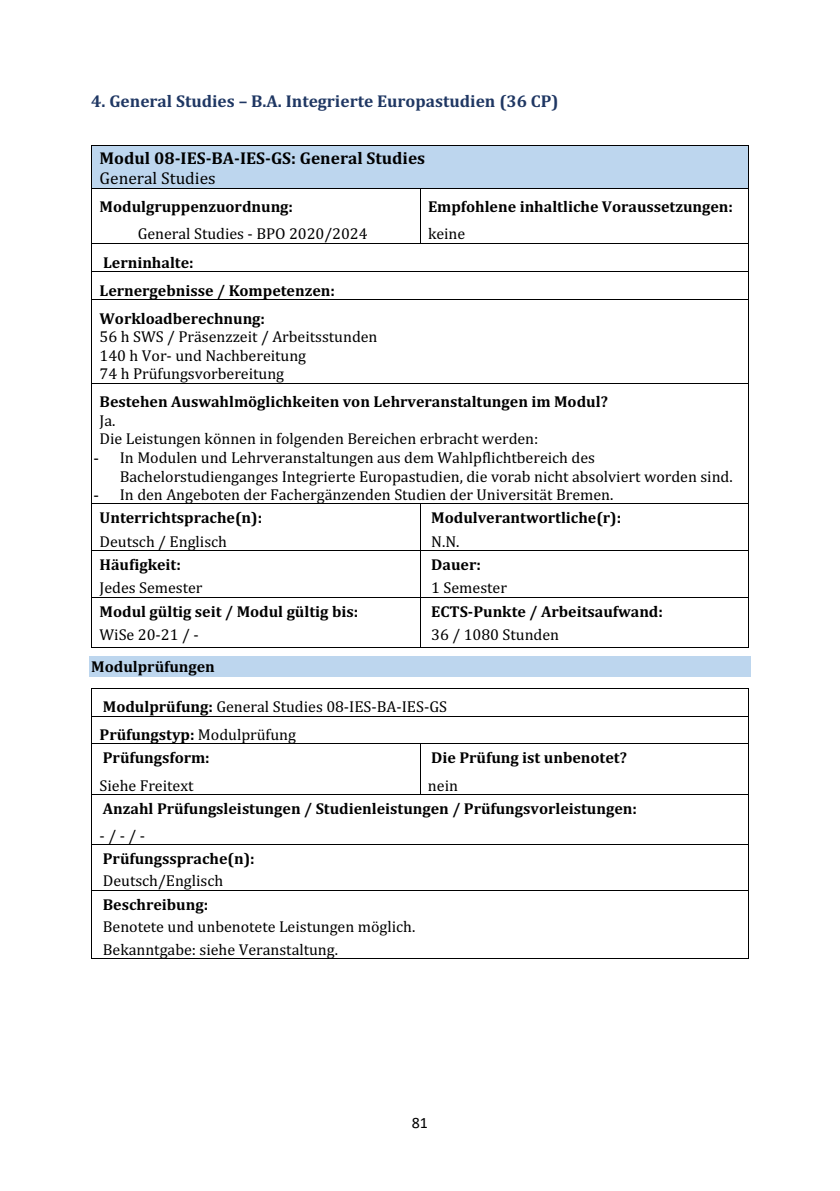
<style>
.page{position:relative;width:840px;height:1191px;background:#fff}
.page>*{position:absolute;margin:0;border:0;box-sizing:border-box;transform-origin:0 0}
.t1{font:700 17.2px "Cambria";color:#1f3763}
.t2{font:700 17.2px "Cambria";color:#000}
.t3{font:17.2px "Cambria";color:#000}
.t4{font:16px/18.6px "Cambria";color:#000}
.t5{font:700 16px/28px "Cambria";color:#000}
.t6{font:16px "Calibri";color:#000}
.s1{font-family:"Arial";font-size:14.6px}
.s2{font-weight:700}
</style>
<div class="page">
<div style="left:92px;top:146px;width:655px;height:42px;background:#bdd6ee"></div>
<hr style="left:92px;top:145px;width:655px;height:1px;background:#000">
<hr style="left:91px;top:146px;width:1px;height:42px;background:#000">
<hr style="left:747px;top:146px;width:1px;height:42px;background:#000">
<hr style="left:92px;top:188px;width:327px;height:1px;background:#000">
<hr style="left:420px;top:188px;width:327px;height:1px;background:#000">
<hr style="left:91px;top:189px;width:1px;height:54px;background:#000">
<hr style="left:419px;top:189px;width:1px;height:54px;background:#000">
<hr style="left:747px;top:189px;width:1px;height:54px;background:#000">
<hr style="left:92px;top:243px;width:327px;height:1px;background:#000">
<hr style="left:420px;top:243px;width:327px;height:1px;background:#000">
<hr style="left:92px;top:271px;width:655px;height:1px;background:#000">
<svg style="left:91px;top:243px;width:1px;height:57px"></svg>
<hr style="left:92px;top:299px;width:655px;height:1px;background:#000">
<hr style="left:91px;top:300px;width:1px;height:83px;background:#000">
<hr style="left:747px;top:300px;width:1px;height:83px;background:#000">
<hr style="left:92px;top:383px;width:655px;height:1px;background:#000">
<hr style="left:91px;top:383px;width:1px;height:120px;background:#000">
<hr style="left:747px;top:383px;width:1px;height:120px;background:#000">
<hr style="left:92px;top:503px;width:327px;height:1px;background:#000">
<hr style="left:420px;top:503px;width:327px;height:1px;background:#000">
<hr style="left:91px;top:504px;width:1px;height:46px;background:#000">
<hr style="left:419px;top:504px;width:1px;height:46px;background:#000">
<hr style="left:747px;top:504px;width:1px;height:46px;background:#000">
<hr style="left:92px;top:550px;width:327px;height:1px;background:#000">
<hr style="left:420px;top:550px;width:327px;height:1px;background:#000">
<hr style="left:91px;top:551px;width:1px;height:46px;background:#000">
<hr style="left:419px;top:551px;width:1px;height:46px;background:#000">
<hr style="left:747px;top:551px;width:1px;height:46px;background:#000">
<hr style="left:92px;top:597px;width:327px;height:1px;background:#000">
<hr style="left:420px;top:597px;width:327px;height:1px;background:#000">
<hr style="left:91px;top:598px;width:1px;height:49px;background:#000">
<hr style="left:92px;top:647px;width:327px;height:1px;background:#000">
<hr style="left:419px;top:598px;width:1px;height:49px;background:#000">
<hr style="left:420px;top:647px;width:327px;height:1px;background:#000">
<hr style="left:747px;top:598px;width:1px;height:49px;background:#000">
<div style="left:89px;top:656px;width:661px;height:20px;background:#bdd6ee"></div>
<hr style="left:92px;top:688px;width:655px;height:1px;background:#000">
<hr style="left:92px;top:716px;width:655px;height:1px;background:#000">
<svg style="left:91px;top:688px;width:1px;height:56px"></svg>
<hr style="left:92px;top:743px;width:327px;height:1px;background:#000">
<hr style="left:420px;top:743px;width:327px;height:1px;background:#000">
<hr style="left:91px;top:744px;width:1px;height:50px;background:#000">
<hr style="left:419px;top:744px;width:1px;height:50px;background:#000">
<hr style="left:747px;top:744px;width:1px;height:50px;background:#000">
<hr style="left:92px;top:794px;width:327px;height:1px;background:#000">
<hr style="left:420px;top:794px;width:327px;height:1px;background:#000">
<hr style="left:91px;top:794px;width:1px;height:50px;background:#000">
<hr style="left:747px;top:794px;width:1px;height:50px;background:#000">
<hr style="left:92px;top:844px;width:655px;height:1px;background:#000">
<hr style="left:91px;top:845px;width:1px;height:45px;background:#000">
<hr style="left:747px;top:845px;width:1px;height:45px;background:#000">
<hr style="left:92px;top:890px;width:655px;height:1px;background:#000">
<hr style="left:91px;top:890px;width:1px;height:68px;background:#000">
<hr style="left:92px;top:958px;width:655px;height:1px;background:#000">
<hr style="left:747px;top:890px;width:1px;height:68px;background:#000">
<p class="t1" style="left:91px;top:89px;width:468px">4. General Studies – B.A. Integrierte Europastudien (36 CP)</p>
<p class="t2" style="left:100px;top:146px;width:327px">Modul 08-IES-BA-IES-GS: General Studies</p>
<p class="t3" style="left:100px;top:168px;width:118px">General Studies</p>
<p class="t5" style="left:100px;top:192px;width:195px">Modulgruppenzuordnung:</p>
<p class="t4" style="left:138px;top:225px;width:231px">General Studies - BPO 2020/2024</p>
<p class="t5" style="left:428px;top:192px;width:306px">Empfohlene inhaltliche Voraussetzungen:</p>
<p class="t4" style="left:428px;top:225px;width:39px">keine</p>
<p class="t5" style="left:100px;top:247px;width:237px">Lerninhalte:<br>Lernergebnisse / Kompetenzen:<br>Workloadberechnung:</p>
<p class="t4" style="left:99px;top:327px;width:279px">56 h SWS / Präsenzzeit / Arbeitsstunden<br>140 h Vor- und Nachbereitung<br>74 h Prüfungsvorbereitung</p>
<p class="t5" style="left:100px;top:387px;width:509px">Bestehen Auswahlmöglichkeiten von Lehrveranstaltungen im Modul?</p>
<p class="t4" style="left:100px;top:411px;width:440px">Ja.<br>Die Leistungen können in folgenden Bereichen erbracht werden:</p>
<p class="t4" style="left:120px;top:448px;width:614px;text-indent:-26px"><span class="s1">-</span> In Modulen und Lehrveranstaltungen aus dem Wahlpflichtbereich des<br>Bachelorstudienganges Integrierte Europastudien, die vorab nicht absolviert worden sind.</p>
<p class="t4" style="left:100px;top:483px;width:515px;line-height:23.2px;text-indent:-6px"><span class="s1">-</span> In den Angeboten der Fachergänzenden Studien der Universität Bremen.<br><span class="s2">Unterrichtsprache(n):</span></p>
<p class="t4" style="left:100px;top:532px;width:129px">Deutsch / Englisch</p>
<p class="t5" style="left:431px;top:503px;width:191px">Modulverantwortliche(r):</p>
<p class="t4" style="left:431px;top:532px;width:30px">N.N.</p>
<p class="t5" style="left:100px;top:550px;width:83px">Häufigkeit:</p>
<p class="t4" style="left:100px;top:578px;width:104px">Jedes Semester</p>
<p class="t5" style="left:100px;top:597px;width:260px">Modul gültig seit / Modul gültig bis:</p>
<p class="t4" style="left:100px;top:625px;width:100px">WiSe 20-21 / -</p>
<p class="t5" style="left:431px;top:550px;width:51px">Dauer:</p>
<p class="t4" style="left:431px;top:578px;width:77px">1 Semester</p>
<p class="t5" style="left:431px;top:597px;width:233px">ECTS-Punkte / Arbeitsaufwand:</p>
<p class="t4" style="left:431px;top:625px;width:129px">36 / 1080 Stunden</p>
<p class="t5" style="left:91px;top:651px;width:125px">Modulprüfungen</p>
<p class="t4" style="left:100px;top:693px;width:349px;line-height:27.6px"><span class="s2">Modulprüfung:</span> General Studies 08-IES-BA-IES-GS<br><span class="s2">Prüfungstyp:</span> Modulprüfung</p>
<p class="t5" style="left:103px;top:743px;width:108px">Prüfungsform:</p>
<p class="t4" style="left:100px;top:776px;width:95px">Siehe Freitext</p>
<p class="t5" style="left:431px;top:743px;width:197px">Die Prüfung ist unbenotet?</p>
<p class="t4" style="left:428px;top:776px;width:32px">nein</p>
<p class="t5" style="left:103px;top:794px;width:535px">Anzahl Prüfungsleistungen / Studienleistungen / Prüfungsvorleistungen:</p>
<p class="t4" style="left:100px;top:826px;width:47px">-/ -/ -</p>
<p class="t5" style="left:103px;top:844px;width:153px">Prüfungssprache(n):</p>
<p class="t4" style="left:103px;top:871px;width:122px">Deutsch/Englisch</p>
<p class="t5" style="left:103px;top:889px;width:107px">Beschreibung:</p>
<p class="t4" style="left:103px;top:915px;width:314px;line-height:22.4px">Benotete und unbenotete Leistungen möglich.<br>Bekanntgabe: siehe Veranstaltung.</p>
<p class="t6" style="left:411px;top:1111px;width:18px">81</p>
</div>
